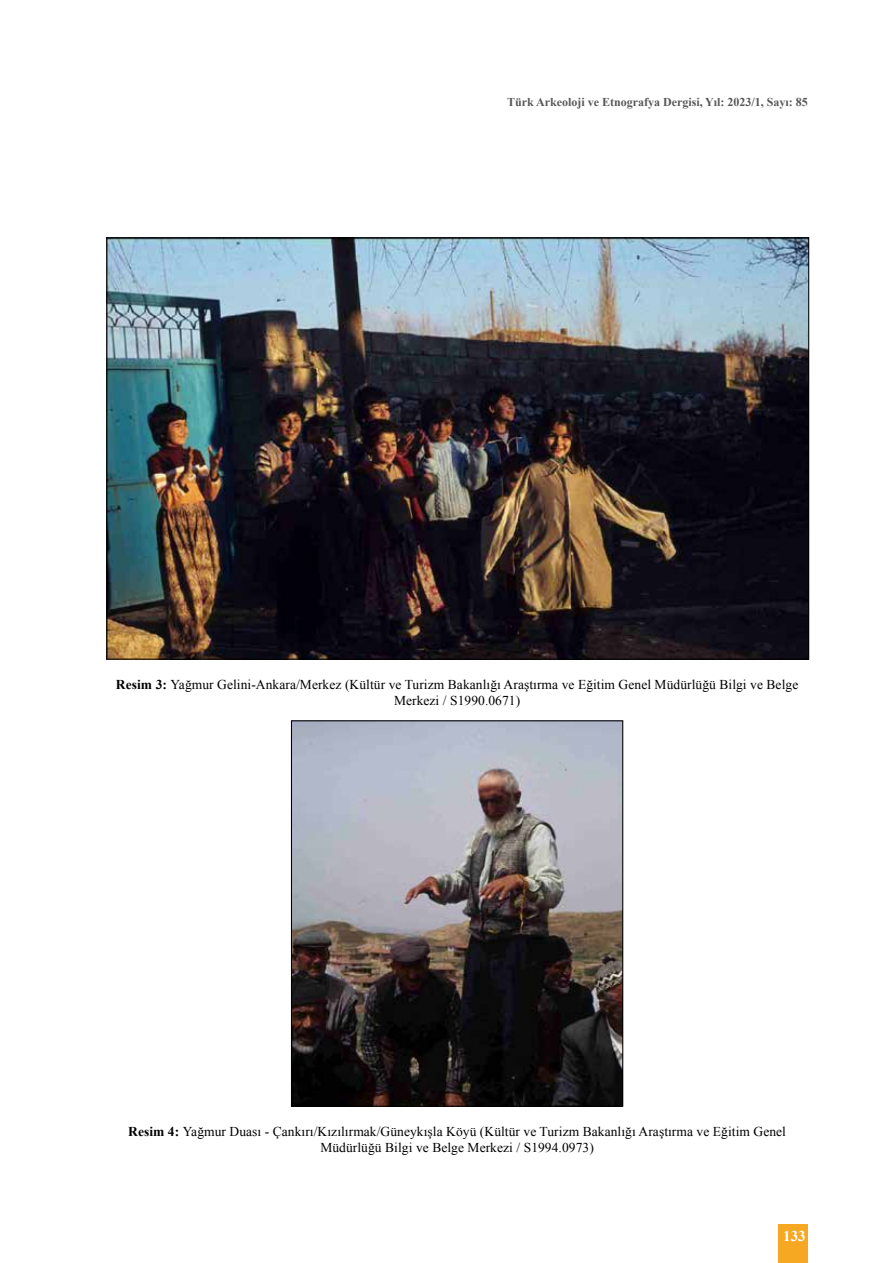
<style>
.page{position:relative;width:893px;height:1263px;background:#fff}
.page>*{position:absolute;margin:0;border:0;box-sizing:border-box;transform-origin:0 0}
.t1{font:700 15px "Times New Roman";color:#fff}
.t2{font:13.5px/16.2px "Times New Roman";letter-spacing:.005em;color:#000;text-align:center}
.t3{font:700 12px "Times New Roman";color:#575756}
.s1{font-weight:700}
</style>
<div class="page">
<div style="left:778px;top:1224px;width:30px;height:39px;background:#f7a823"></div>
<img style="left:108px;top:239px;width:699px;height:419px">
<img style="left:293px;top:722px;width:328px;height:383px">
<div style="left:291px;top:720px;width:332px;height:387px;border:1px solid #000"></div>
<p class="t3" style="left:507px;top:94px;width:302px">Türk Arkeoloji ve Etnografya Dergisi, Yıl: 2023/1, Sayı: 85</p>
<p class="t2" style="left:116px;top:676px;width:684px"><span class="s1">Resim 3:</span> Yağmur Gelini-Ankara/Merkez (Kültür ve Turizm Bakanlığı Araştırma ve Eğitim Genel Müdürlüğü Bilgi ve Belge<br>Merkezi / S1990.0671)</p>
<p class="t2" style="left:128px;top:1123px;width:659px"><span class="s1">Resim 4:</span> Yağmur Duası - Çankırı/Kızılırmak/Güneykışla Köyü (Kültür ve Turizm Bakanlığı Araştırma ve Eğitim Genel<br>Müdürlüğü Bilgi ve Belge Merkezi / S1994.0973)</p>
<p class="t1" style="left:783px;top:1226px;width:24px">133</p>
</div>
